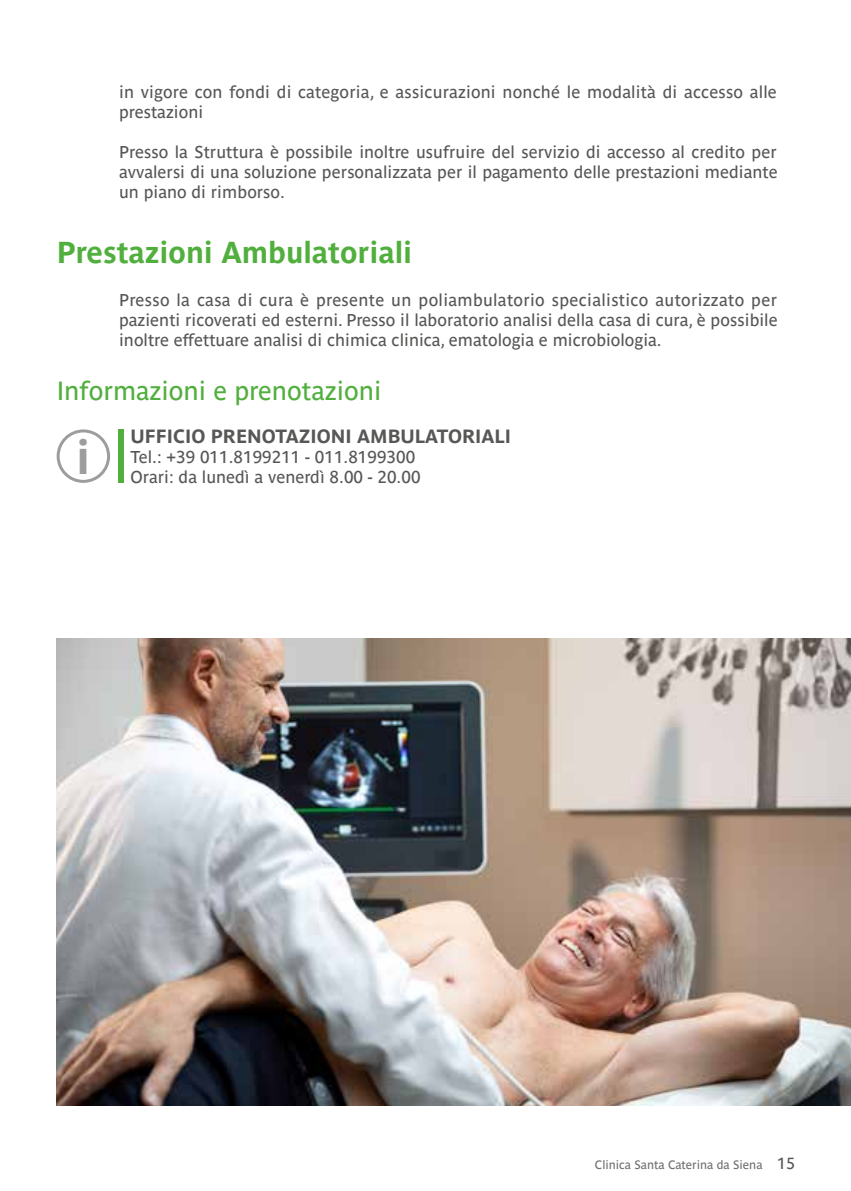
<style>
.page{position:relative;width:851px;height:1191px;background:#fff}
.page>*{position:absolute;margin:0;border:0;box-sizing:border-box;transform-origin:0 0}
.t1{font:700 47px "Parisine Ptf";color:#9d9d9c}
.t2{font:700 30px "Parisine Ptf";color:#51af3d}
.t3{font:26px "Parisine Ptf";color:#51af3d}
.t4{font:700 19px "Parisine Ptf";color:#575756}
.t5{font:17px/20px "Parisine Ptf";color:#575756}
.t6{font:12px "Parisine Ptf";color:#706f6f}
.s1{font-size:16px;color:#575756}
</style>
<div class="page">
<div style="left:118px;top:429px;width:6px;height:54px;background:#51af3d"></div>
<div style="left:57px;top:429px;width:53px;height:54px;border:3px solid #9d9d9c;border-radius:50%"></div>
<img style="left:57px;top:638px;width:793px;height:468px">
<p class="t5" style="left:119px;top:80px;width:659px">in vigore con fondi di categoria, e assicurazioni nonché le modalità di accesso alle prestazioni</p>
<p class="t5" style="left:119px;top:140px;width:660px;text-align:justify">Presso la Struttura è possibile inoltre usufruire del servizio di accesso al credito per avvalersi di una soluzione personalizzata per il pagamento delle prestazioni mediante un piano di rimborso.</p>
<h2 class="t2" style="left:57px;top:230px;width:357px">Prestazioni Ambulatoriali</h2>
<p class="t5" style="left:119px;top:288px;width:660px;text-align:justify">Presso la casa di cura è presente un poliambulatorio specialistico autorizzato per pazienti ricoverati ed esterni. Presso il laboratorio analisi della casa di cura, è possibile inoltre effettuare analisi di chimica clinica, ematologia e microbiologia.</p>
<h3 class="t3" style="left:57px;top:371px;width:326px">Informazioni e prenotazioni</h3>
<p class="t4" style="left:130px;top:421px;width:382px">UFFICIO PRENOTAZIONI AMBULATORIALI</p>
<p class="t5" style="left:130px;top:445px;width:291px">Tel.: +39 011.8199211 - 011.8199300<br>Orari: da lunedì a venerdì 8.00 - 20.00</p>
<h1 class="t1" style="left:76px;top:422px;width:16px">i</h1>
<p class="t6" style="left:594px;top:1155px;width:202px">Clinica Santa Caterina da Siena <span class="s1">15</span></p>
</div>
